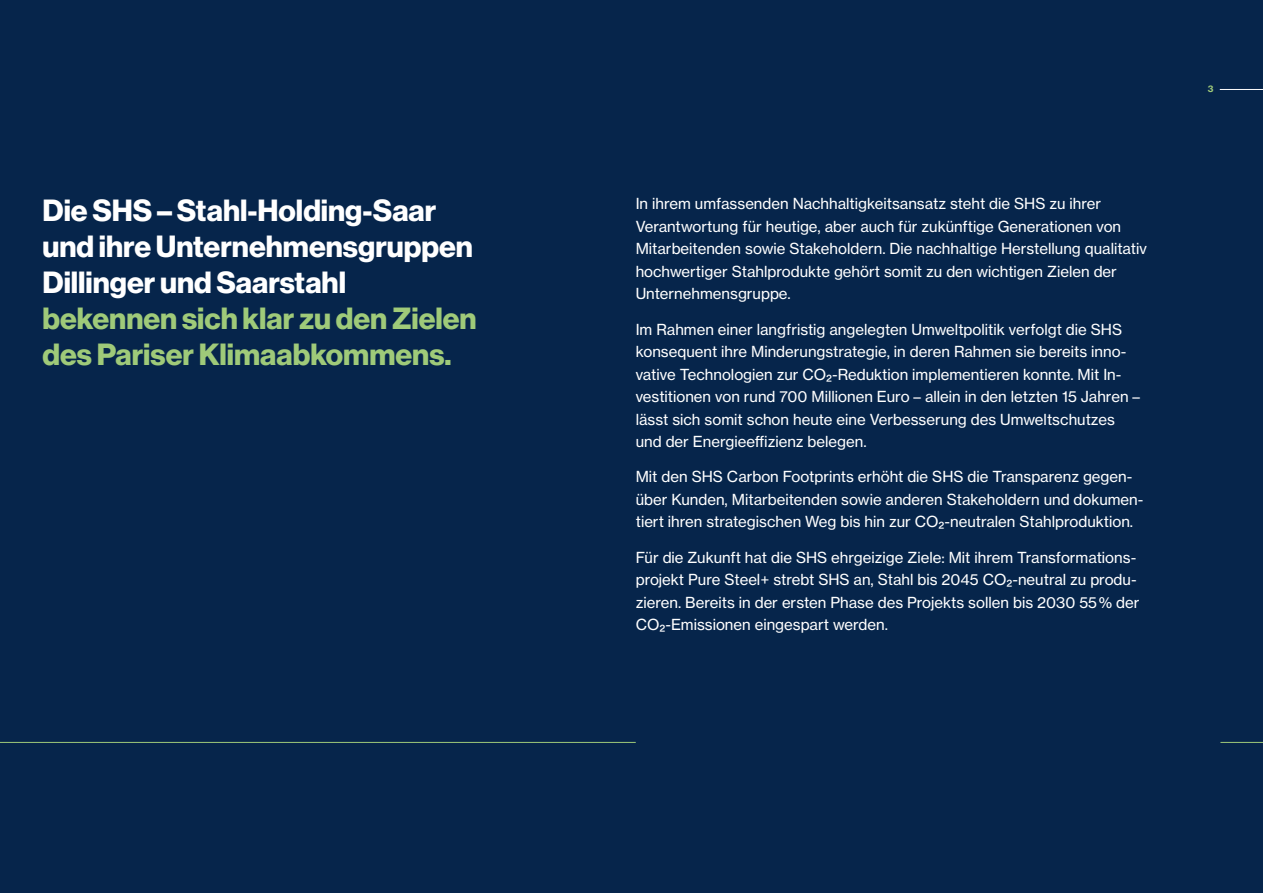
<style>
.page{position:relative;width:1263px;height:893px;background:#06254b}
.page>*{position:absolute;margin:0;border:0;box-sizing:border-box;transform-origin:0 0}
.t1{font:30px/36px "N Haas Grotesk DS Pro 75 Bd";color:#fff}
.t2{font:30px/36px "N Haas Grotesk DS Pro 75 Bd";color:#9fca79}
.t3{font:15px/22.5px "N Haas Grotesk TX Pro 55 Rg";color:#fff}
.t4{font:9px "N Haas Grotesk TX Pro 75 Bd";color:#9fca79}
</style>
<div class="page">
<hr style="left:1220px;top:742px;width:43px;height:1px;background:#9fca79">
<hr style="left:1220px;top:89px;width:43px;height:1px;background:#fff">
<hr style="left:0;top:742px;width:636px;height:1px;background:#9fca79">
<h1 class="t1" style="left:43px;top:193px;width:432px">Die SHS – Stahl-Holding-Saar und ihre Unternehmensgruppen<br>Dillinger und Saarstahl</h1>
<h1 class="t2" style="left:43px;top:301px;width:436px">bekennen sich klar zu den Zielen des Pariser Klimaabkommens.</h1>
<p class="t3" style="left:636px;top:193px;width:513px">In ihrem umfassenden Nachhaltigkeitsansatz steht die SHS zu ihrer Verantwortung für heutige, aber auch für zukünftige Generationen von Mitarbeitenden sowie Stakeholdern. Die nachhaltige Herstellung qualitativ hochwertiger Stahlprodukte gehört somit zu den wichtigen Zielen der Unternehmensgruppe.</p>
<p class="t3" style="left:636px;top:318px;width:506px">Im Rahmen einer langfristig angelegten Umweltpolitik verfolgt die SHS konsequent ihre Minderungstrategie, in deren Rahmen sie bereits inno&shy;vative Technologien zur CO2-Reduktion implementieren konnte. Mit In&shy;vestitionen von rund 700 Millionen Euro – allein in den letzten 15 Jahren – lässt sich somit schon heute eine Verbesserung des Umweltschutzes und der Energieeffizienz belegen.</p>
<p class="t3" style="left:636px;top:466px;width:509px">Mit den SHS Carbon Footprints erhöht die SHS die Transparenz gegen&shy;über Kunden, Mitarbeitenden sowie anderen Stakeholdern und dokumen&shy;tiert ihren strategischen Weg bis hin zur CO2-neutralen Stahlproduktion.</p>
<p class="t3" style="left:636px;top:546px;width:505px">Für die Zukunft hat die SHS ehrgeizige Ziele: Mit ihrem Transformations&shy;projekt Pure Steel+ strebt SHS an, Stahl bis 2045 CO2-neutral zu produ&shy;zieren. Bereits in der ersten Phase des Projekts sollen bis 2030 55 % der CO2-Emissionen eingespart werden.</p>
<p class="t4" style="left:1208px;top:83px;width:7px">3</p>
</div>
